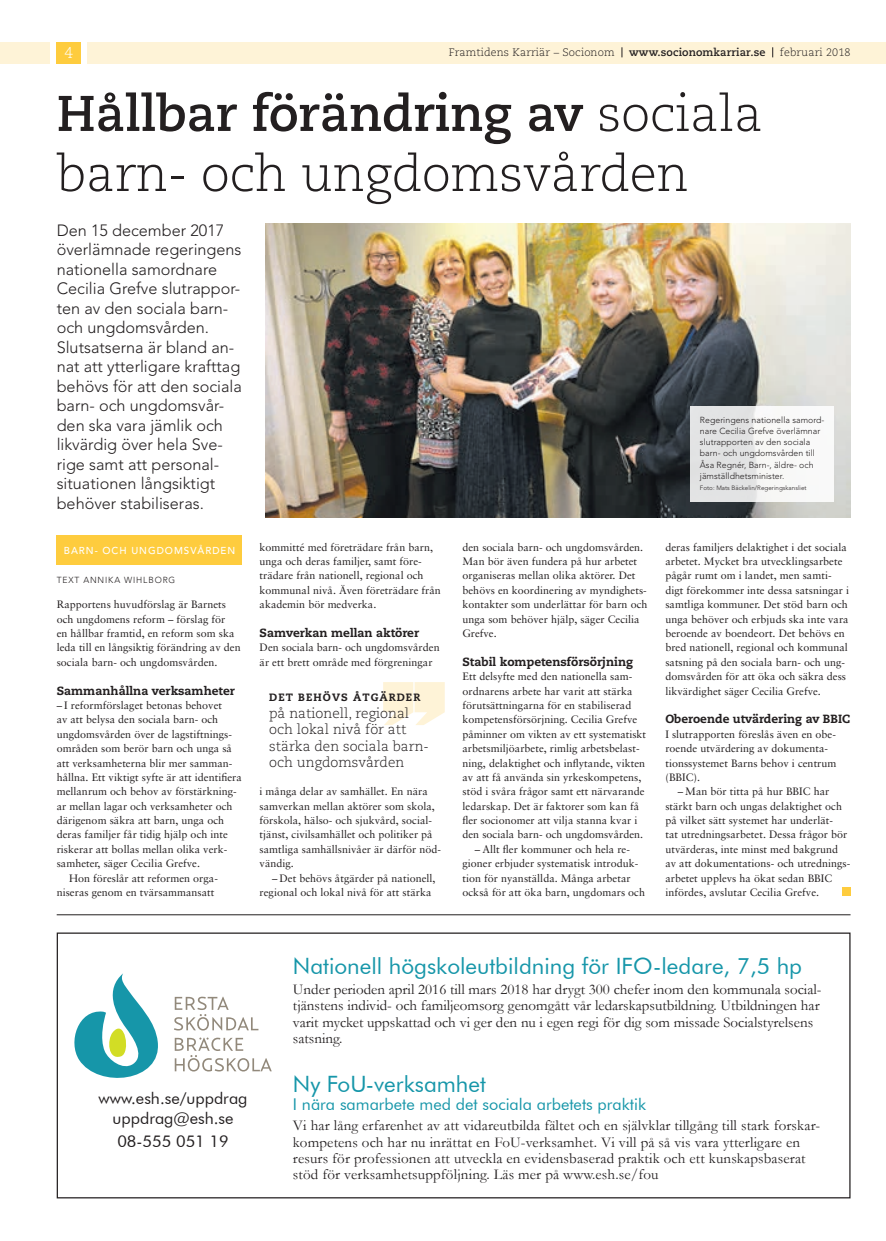
<style>
.page{position:relative;width:886px;height:1241px;background:#fff}
.page>*{position:absolute;margin:0;border:0;box-sizing:border-box;transform-origin:0 0}
.t1{font:300 50px/60px "Caecilia";letter-spacing:-.005em;color:#231f20}
.t2{font:22.5px "Futura BT";color:#1696a9}
.t3{font:300 16.25px/19.5px "Avenir";color:#231f20}
.t4{font:16.25px/20px "Futura BT";color:#231f20;text-align:center}
.t5{font:16.25px "Futura BT";color:#1696a9}
.t6{font:300 15.75px "Caecilia";color:#fff}
.t7{font:15px/16.2px "Garamond";letter-spacing:.01em;color:#231f20}
.t8{font:300 13.75px/16.5px "Caecilia";color:#231f20}
.t9{font:800 11.88px "Caecilia";color:#231f20}
.t10{font:300 10.88px "Caecilia";letter-spacing:.01em;color:#231f20}
.t11{font:700 10.88px "Caecilia";letter-spacing:.01em;color:#231f20}
.t12{font:10.75px/14.4px "Sabon";letter-spacing:.005em;color:#231f20}
.t13{font:800 10.62px "Caecilia";letter-spacing:.1em;color:#231f20}
.t14{font:500 10px "Avenir";letter-spacing:.1em;color:#fff}
.t15{font:300 8.75px/11.2px "Avenir";letter-spacing:.005em;color:#231f20}
.t16{font:300 8.75px "Avenir";letter-spacing:.1em;color:#231f20}
.t17{font:300 6.25px "Avenir";letter-spacing:.005em;color:#231f20}
.s1{font-weight:700}
</style>
<div class="page">
<div style="left:0;top:43px;width:50px;height:21px;background:#fef3d7"></div>
<div style="left:87px;top:43px;width:799px;height:21px;background:#fef3d7"></div>
<div style="left:57px;top:43px;width:24px;height:21px;background:#fecc3e"></div>
<div style="left:57px;top:932px;width:793px;height:266px;border:1px solid #231f20"></div>
<svg style="left:74px;top:973px;width:84px;height:104px"></svg>
<svg style="left:174px;top:996px;width:84px;height:34px"></svg>
<svg style="left:175px;top:1037px;width:97px;height:34px"></svg>
<div style="left:842px;top:887px;width:8px;height:8px;background:#fecc3e"></div>
<div style="left:57px;top:536px;width:185px;height:29px;background:#fecc3e"></div>
<img style="left:266px;top:223px;width:584px;height:294px">
<hr style="left:57px;top:914px;width:793px;height:1px;background:#231f20">
<svg style="left:383px;top:682px;width:62px;height:43px"></svg>
<div style="left:690px;top:406px;width:143px;height:96px;background:linear-gradient(to right,#dddede,#fffffe)"></div>
<h3 class="t6" style="left:64px;top:44px;width:10px">4</h3>
<p class="t10" style="left:449px;top:46px;width:167px">Framtidens Karriär – Socionom</p>
<p class="t11" style="left:629px;top:46px;width:138px">www.socionomkarriar.se</p>
<p class="t10" style="left:780px;top:46px;width:72px">februari 2018</p>
<h1 class="t1" style="left:57px;top:85px;width:708px"><span class="s1">Hållbar förändring av</span> sociala barn- och ungdomsvården</h1>
<p class="t3" style="left:57px;top:220px;width:187px">Den 15 december 2017 överlämnade regeringens nationella samordnare<br>Cecilia Grefve slutrappor&shy;ten av den sociala barn&shy;och ungdomsvården.<br>Slutsatserna är bland an&shy;nat att ytterligare krafttag behövs för att den sociala barn- och ungdomsvår&shy;den ska vara jämlik och likvärdig över hela Sve&shy;rige samt att personal&shy;situationen långsiktigt behöver stabiliseras.</p>
<p class="t14" style="left:64px;top:545px;width:173px">BARN- OCH UNGDOMSVÅRDEN</p>
<p class="t16" style="left:57px;top:575px;width:120px">TEXT ANNIKA WIHLBORG</p>
<p class="t15" style="left:700px;top:414px;width:126px">Regeringens nationella samord&shy;nare Cecilia Grefve överlämnar slutrapporten av den sociala barn- och ungdomsvården till<br>Åsa Regnér, Barn-, äldre- och jämställdhetsminister.</p>
<p class="t17" style="left:700px;top:484px;width:108px">Foto: Mats Bäckelin/Regeringskansliet</p>
<p class="t12" style="left:260px;top:539px;width:183px">kommitté med företrädare från barn, unga och deras familjer, samt före&shy;trädare från nationell, regional och kommunal nivå. Även företrädare från akademin bör medverka.</p>
<p class="t9" style="left:260px;top:625px;width:161px">Samverkan mellan aktörer</p>
<p class="t12" style="left:260px;top:640px;width:182px">Den sociala barn- och ungdomsvården är ett brett område med förgreningar</p>
<p class="t12" style="left:462px;top:539px;width:186px">den sociala barn- och ungdomsvården.<br>Man bör även fundera på hur arbetet organiseras mellan olika aktörer. Det behövs en koordinering av myndighets&shy;kontakter som underlättar för barn och unga som behöver hjälp, säger Cecilia Grefve.</p>
<p class="t9" style="left:462px;top:654px;width:172px">Stabil kompetensförsörjning</p>
<p class="t12" style="left:462px;top:669px;width:185px">Ett delsyfte med den nationella sam&shy;ordnarens arbete har varit att stärka förutsättningarna för en stabiliserad kompetensförsörjning. Cecilia Grefve påminner om vikten av ett systematiskt arbetsmiljöarbete, rimlig arbetsbelast&shy;ning, delaktighet och inflytande, vikten av att få använda sin yrkeskompetens, stöd i svåra frågor samt ett närvarande ledarskap. Det är faktorer som kan få fler socionomer att vilja stanna kvar i den sociala barn- och ungdomsvården.</p>
<p class="t12" style="left:462px;top:841px;width:184px;text-indent:12px">– Allt fler kommuner och hela re&shy;gioner erbjuder systematisk introduk&shy;tion för nyanställda. Många arbetar också för att öka barn, ungdomars och</p>
<p class="t12" style="left:665px;top:539px;width:185px">deras familjers delaktighet i det sociala arbetet. Mycket bra utvecklingsarbete pågår rumt om i landet, men samti&shy;digt förekommer inte dessa satsningar i samtliga kommuner. Det stöd barn och unga behöver och erbjuds ska inte vara beroende av boendeort. Det behövs en bred nationell, regional och kommunal satsning på den sociala barn- och ung&shy;domsvården för att öka och säkra dess likvärdighet säger Cecilia Grefve.</p>
<p class="t9" style="left:665px;top:711px;width:186px">Oberoende utvärdering av BBIC</p>
<p class="t12" style="left:665px;top:726px;width:173px">I slutrapporten föreslås även en obe&shy;roende utvärdering av dokumenta&shy;tionssystemet Barns behov i centrum (BBIC).</p>
<p class="t12" style="left:665px;top:784px;width:186px;text-indent:12px">– Man bör titta på hur BBIC har stärkt barn och ungas delaktighet och på vilket sätt systemet har underlät-<br>tat utredningsarbetet. Dessa frågor bör utvärderas, inte minst med bakgrund av att dokumentations- och utrednings&shy;arbetet upplevs ha ökat sedan BBIC infördes, avslutar Cecilia Grefve.</p>
<p class="t12" style="left:57px;top:597px;width:185px">Rapportens huvudförslag är Barnets och ungdomens reform – förslag för<br>en hållbar framtid, en reform som ska leda till en långsiktig förändring av den sociala barn- och ungdomsvården.</p>
<p class="t9" style="left:57px;top:683px;width:180px">Sammanhållna verksamheter</p>
<p class="t12" style="left:57px;top:697px;width:167px">– I reformförslaget betonas behovet</p>
<p class="t12" style="left:57px;top:712px;width:163px">av att belysa den sociala barn- och</p>
<p class="t12" style="left:57px;top:726px;width:177px">ungdomsvården över de lagstiftnings-</p>
<p class="t12" style="left:57px;top:741px;width:177px">områden som berör barn och unga så</p>
<p class="t12" style="left:57px;top:755px;width:177px">att verksamheterna blir mer samman-</p>
<p class="t12" style="left:57px;top:769px;width:187px">hållna. Ett viktigt syfte är att identifiera</p>
<p class="t12" style="left:57px;top:784px;width:182px">mellanrum och behov av förstärkning-</p>
<p class="t12" style="left:57px;top:798px;width:177px">ar mellan lagar och verksamheter och</p>
<p class="t12" style="left:57px;top:812px;width:169px">därigenom säkra att barn, unga och</p>
<p class="t12" style="left:57px;top:827px;width:173px">deras familjer får tidig hjälp och inte</p>
<p class="t12" style="left:57px;top:841px;width:172px">riskerar att bollas mellan olika verk-</p>
<p class="t12" style="left:57px;top:856px;width:145px">samheter, säger Cecilia Grefve.</p>
<p class="t12" style="left:69px;top:870px;width:150px">Hon föreslår att reformen orga-</p>
<p class="t12" style="left:57px;top:884px;width:159px">niseras genom en tvärsammansatt</p>
<p class="t13" style="left:269px;top:691px;width:152px">DET BEHÖVS ÅTGÄRDER</p>
<p class="t8" style="left:269px;top:705px;width:161px">på nationell, regional och lokal nivå för att stärka den sociala barn&shy;och ungdomsvården</p>
<p class="t12" style="left:260px;top:784px;width:183px">i många delar av samhället. En nära samverkan mellan aktörer som skola, förskola, hälso- och sjukvård, social&shy;tjänst, civilsamhället och politiker på samtliga samhällsnivåer är därför nöd&shy;vändig.</p>
<p class="t12" style="left:260px;top:870px;width:178px;text-indent:12px">– Det behövs åtgärder på nationell, regional och lokal nivå för att stärka</p>
<h3 class="t4" style="left:99px;top:1088px;width:150px">www.esh.se/uppdrag uppdrag@esh.se</h3>
<h3 class="t4" style="left:117px;top:1130px;width:113px">08-555 051 19</h3>
<h2 class="t2" style="left:293px;top:952px;width:511px">Nationell högskoleutbildning för IFO-ledare, 7,5 hp</h2>
<p class="t7" style="left:293px;top:980px;width:530px">Under perioden april 2016 till mars 2018 har drygt 300 chefer inom den kommunala social&shy;tjänstens individ- och familjeomsorg genomgått vår ledarskapsutbildning. Utbildningen har varit mycket uppskattad och vi ger den nu i egen regi för dig som missade Socialstyrelsens satsning.</p>
<h2 class="t2" style="left:293px;top:1069px;width:194px">Ny FoU-verksamhet</h2>
<h3 class="t5" style="left:293px;top:1094px;width:354px">I nära samarbete med det sociala arbetets praktik</h3>
<p class="t7" style="left:293px;top:1116px;width:529px">Vi har lång erfarenhet av att vidareutbilda fältet och en självklar tillgång till stark forskar&shy;kompetens och har nu inrättat en FoU-verksamhet. Vi vill på så vis vara ytterligare en resurs för professionen att utveckla en evidensbaserad praktik och ett kunskapsbaserat stöd för verksamhetsuppföljning. Läs mer på www.esh.se/fou</p>
</div>
